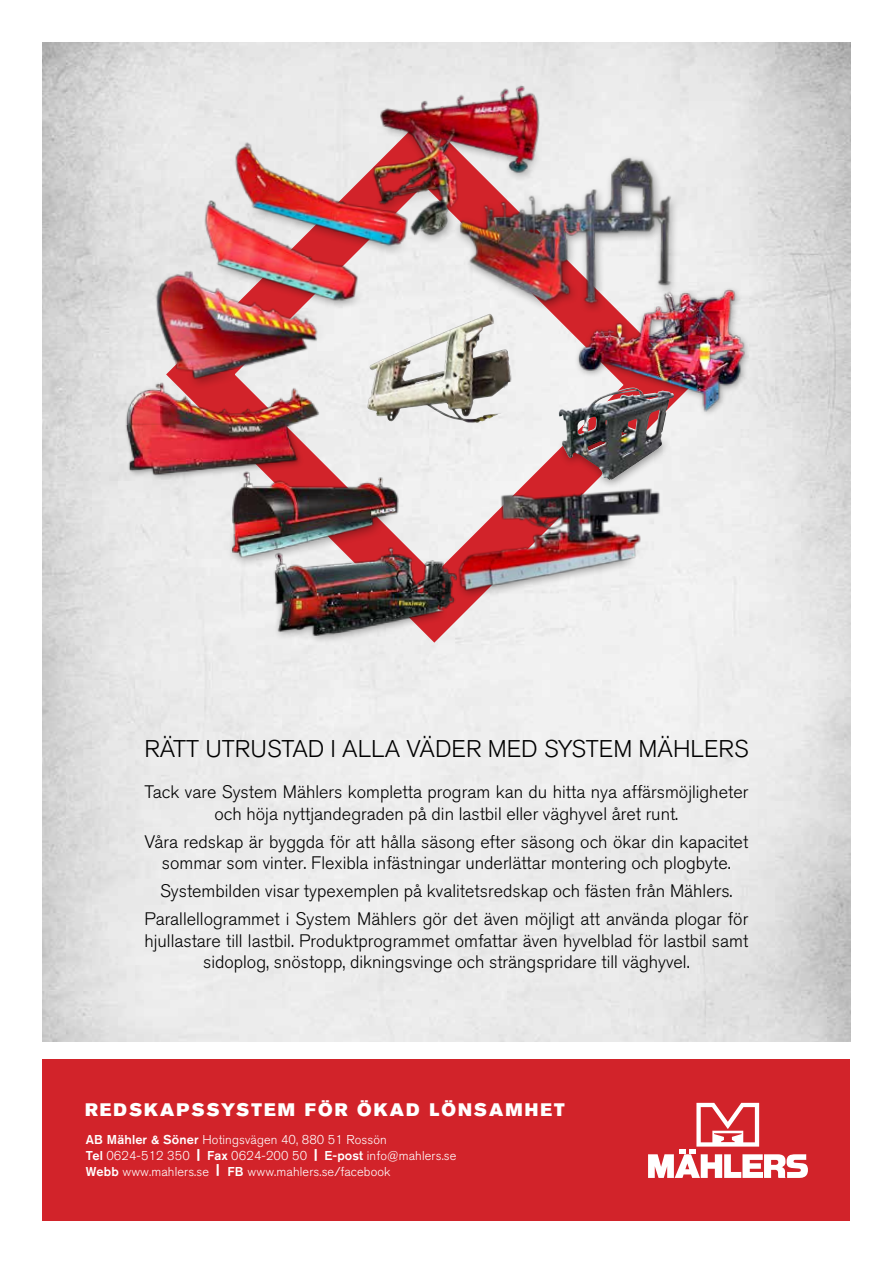
<style>
.page{position:relative;width:893px;height:1263px;background:#fff}
.page>*{position:absolute;margin:0;border:0;box-sizing:border-box;transform-origin:0 0}
.t1{font:300 24px "Akzidenz Grotesk BQ";color:#000}
.t2{font:300 18px/21.6px "Akzidenz Grotesk BQ";color:#000;text-align:center}
.t3{font:18px "Akzidenz Grotesk BQ Super";letter-spacing:.115em;color:#fff}
.t4{font:300 12.75px/15.8px "Akzidenz Grotesk BQ";letter-spacing:.01em;color:#fff}
.s1{font-weight:500}
.s2{font-family:"Akzidenz Grotesk BQ Super";font-weight:400}
</style>
<div class="page">
<div style="left:43px;top:1059px;width:807px;height:161px;background:#d2232a"></div>
<div style="left:132px;top:82px;width:594px;height:563px;background:#ededed"></div>
<img style="left:356px;top:76px;width:210px;height:174px">
<div style="left:557px;top:419px;width:114px;height:71px;background:#000;opacity:.4"></div>
<img style="left:559px;top:388px;width:115px;height:92px">
<div style="left:455px;top:546px;width:184px;height:54px;background:#000;opacity:.4"></div>
<img style="left:454px;top:486px;width:212px;height:108px">
<div style="left:271px;top:584px;width:178px;height:61px;background:#eee"></div>
<img style="left:265px;top:540px;width:199px;height:103px">
<img style="left:196px;top:190px;width:171px;height:120px">
<div style="left:247px;top:184px;width:163px;height:73px;background:#000;opacity:.4"></div>
<img style="left:226px;top:138px;width:190px;height:112px">
<div style="left:226px;top:488px;width:169px;height:80px;background:#000;opacity:.4"></div>
<img style="left:404px;top:495px;width:5px;height:62px">
<img style="left:223px;top:464px;width:181px;height:93px">
<img style="left:367px;top:314px;width:157px;height:109px">
<img style="left:136px;top:265px;width:206px;height:124px">
<div style="left:454px;top:154px;width:226px;height:160px;background:#000;opacity:.4"></div>
<img style="left:455px;top:152px;width:223px;height:158px">
<div style="left:574px;top:286px;width:178px;height:132px;background:#000;opacity:.4"></div>
<img style="left:569px;top:283px;width:180px;height:132px">
<img style="left:117px;top:355px;width:212px;height:70px">
<div style="left:124px;top:422px;width:181px;height:60px;background:#000;opacity:.35"></div>
<img style="left:117px;top:425px;width:212px;height:71px">
<svg style="left:648px;top:1103px;width:160px;height:75px"></svg>
<h1 class="t1" style="left:144px;top:735px;width:606px">RÄTT UTRUSTAD I ALLA VÄDER MED SYSTEM MÄHLERS</h1>
<p class="t2" style="left:145px;top:782px;width:605px">Tack vare System Mählers kompletta program kan du hitta nya affärsmöjligheter och höja nyttjandegraden på din lastbil eller väghyvel året runt.</p>
<p class="t2" style="left:144px;top:831px;width:605px">Våra redskap är byggda för att hålla säsong efter säsong och ökar din kapacitet sommar som vinter. Flexibla infästningar underlättar montering och plogbyte.</p>
<p class="t2" style="left:144px;top:878px;width:605px;line-height:27.9px">Systembilden visar typexemplen på kvalitetsredskap och fästen från Mählers.<br>Parallellogrammet i System Mählers gör det även möjligt att använda plogar för</p>
<p class="t2" style="left:144px;top:930px;width:605px">hjullastare till lastbil. Produktprogrammet omfattar även hyvelblad för lastbil samt sidoplog, snöstopp, dikningsvinge och strängspridare till väghyvel.</p>
<p class="t3" style="left:85px;top:1100px;width:481px">REDSKAPSSYSTEM FÖR ÖKAD LÖNSAMHET</p>
<p class="t4" style="left:86px;top:1132px;width:372px"><span class="s1">AB Mähler &amp; Söner</span> Hotingsvägen 40, 880 51 Rossön<br><span class="s1">Tel</span> 0624-512 350 <span class="s2">|</span> <span class="s1">Fax</span> 0624-200 50 <span class="s2">|</span> <span class="s1">E-post</span> info@mahlers.se<br><span class="s1">Webb</span> www.mahlers.se <span class="s2">|</span> <span class="s1">FB</span> www.mahlers.se/facebook</p>
</div>
